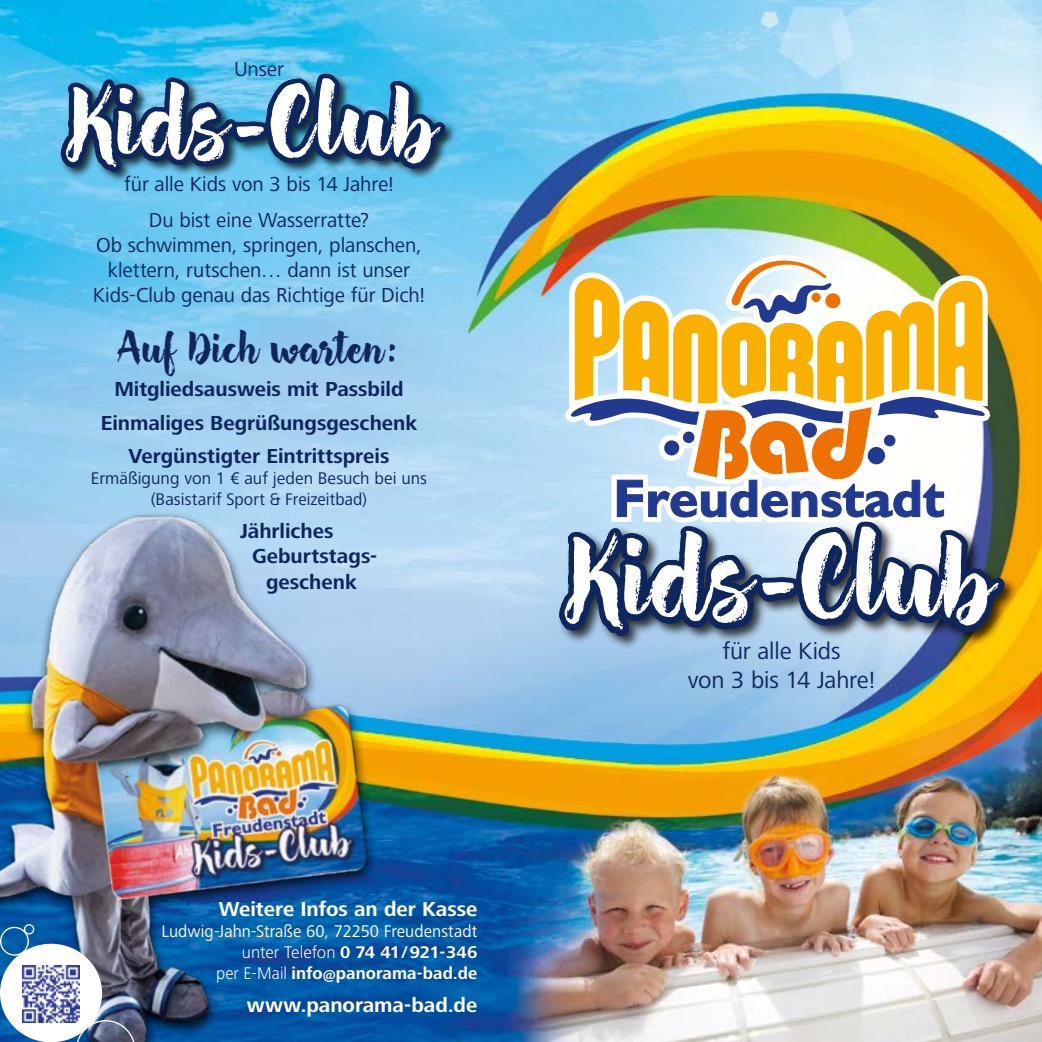
<style>
.page{position:relative;width:1042px;height:1042px;background:#fff}
.page>*{position:absolute;margin:0;border:0;box-sizing:border-box;transform-origin:0 0}
.t1{font:42px "Hensa";letter-spacing:.015em;color:#0f265c}
.t2{font:24.32px/29.2px "Frutiger Next LT";letter-spacing:-.005em;color:#0f265c;text-align:center}
.t3{font:21px/25.2px "Frutiger Next LT";letter-spacing:-.005em;color:#0f265c;text-align:center}
.t4{font:700 21px/33.2px "Frutiger Next LT";color:#0f265c;text-align:center}
.t5{font:700 21px "Frutiger Next LT";color:#fff}
.t6{font:17.5px/21px "Frutiger Next LT";color:#fff;text-align:right}
.t7{font:17.5px/21px "Frutiger Next LT";letter-spacing:.005em;color:#0f265c;text-align:center}
.s1{font-weight:300}
.s2{font-weight:700}
</style>
<div class="page">
<img style="left:0;top:0;width:1042px;height:1042px">
<img style="left:0;top:505px;width:434px;height:537px">
<div style="left:0;top:944px;width:102px;height:98px;background:#fff;border-radius:50%"></div>
<img style="left:22px;top:965px;width:58px;height:57px">
<svg style="left:76px;top:1020px;width:59px;height:22px"></svg>
<div style="left:0;top:927px;width:29px;height:28px;border:1px solid #fff;border-radius:50%"></div>
<div style="left:24px;top:924px;width:10px;height:10px;border:1px solid #fff;border-radius:50%"></div>
<svg style="left:554px;top:238px;width:444px;height:168px"></svg>
<svg style="left:552px;top:406px;width:462px;height:266px"></svg>
<svg style="left:55px;top:0;width:398px;height:216px;background:#49c0ec"></svg>
<svg style="left:65px;top:78px;width:376px;height:89px"></svg>
<svg style="left:564px;top:526px;width:434px;height:104px"></svg>
<p class="t3" style="left:234px;top:56px;width:51px">Unser</p>
<p class="t3" style="left:124px;top:166px;width:271px;line-height:35.7px">für alle Kids von 3 bis 14 Jahre!<br>Du bist eine Wasserratte?</p>
<p class="t3" style="left:93px;top:232px;width:334px">Ob schwimmen, springen, planschen, klettern, rutschen… dann ist unser<br>Kids-Club genau das Richtige für Dich!</p>
<h1 class="t1" style="left:119px;top:329px;width:282px">Auf Dich warten:</h1>
<p class="t4" style="left:101px;top:373px;width:318px">Mitgliedsausweis mit Passbild<br>Einmaliges Begrüßungsgeschenk<br>Vergünstigter Eintrittspreis</p>
<p class="t7" style="left:91px;top:468px;width:338px">Ermäßigung von 1 € auf jeden Besuch bei uns (Basistarif Sport &amp; Freizeitbad)</p>
<p class="t4" style="left:240px;top:515px;width:95px">Jährliches</p>
<p class="t4" style="left:252px;top:540px;width:126px">Geburtstags-</p>
<p class="t4" style="left:266px;top:565px;width:92px">geschenk</p>
<p class="t5" style="left:219px;top:897px;width:260px">Weitere Infos an der Kasse</p>
<p class="t6" style="left:161px;top:920px;width:317px">Ludwig-Jahn-Straße 60, 72250 Freudenstadt <span class="s1">unter Telefon</span> <span class="s2">0 74 41/ 921-346<br></span><span class="s1">per E-Mail</span> <span class="s2">info@panorama-bad.de</span></p>
<p class="t5" style="left:247px;top:993px;width:232px">www.panorama-bad.de</p>
<p class="t2" style="left:688px;top:636px;width:189px">für alle Kids<br>von 3 bis 14 Jahre!</p>
</div>
